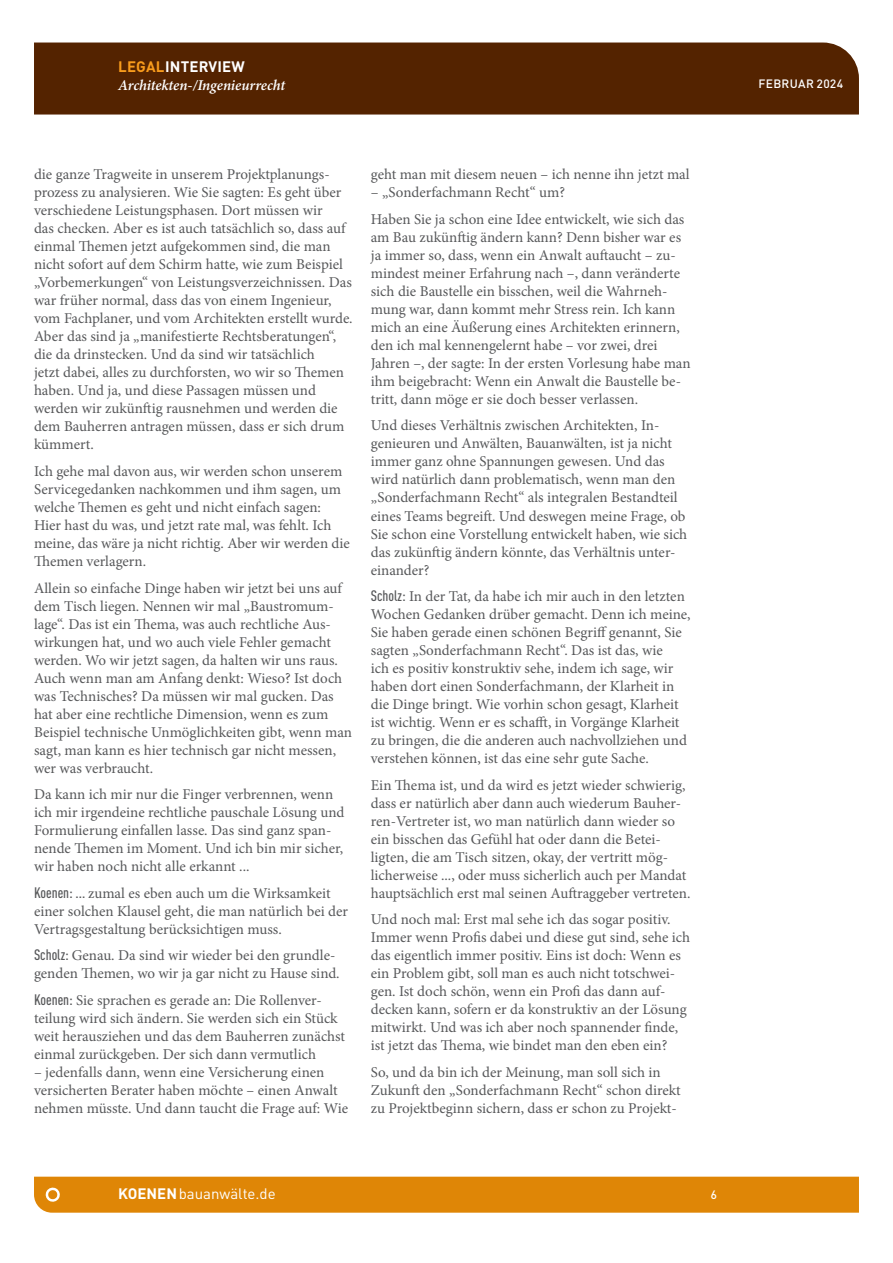
<style>
.page{position:relative;width:893px;height:1263px;background:#fff}
.page>*{position:absolute;margin:0;border:0;box-sizing:border-box;transform-origin:0 0}
.Normalschrift_KOE_2024-02-17{font:15px/18px "Minion Pro";color:#57585a}
.t1{font:italic 600 15px "Minion Pro";letter-spacing:-.01em;color:#fff}
.t2{font:15px "DINOT";color:#fff}
.t3{font:700 15px "DINOT";letter-spacing:.01em;color:#fff}
.t4{font:500 12px "DINOT";letter-spacing:.03em;color:#fff}
.s1{color:#f89c1c}
.s2{font-family:"DINOT";font-weight:500;font-stretch:condensed}
.s3{font-weight:700}
</style>
<div class="page">
<div style="left:34px;top:43px;width:825px;height:72px;background:#542300"></div>
<div style="left:34px;top:1177px;width:825px;height:36px;background:#df8606"></div>
<p class="t3" style="left:118px;top:57px;width:128px"><span class="s1">LEGAL</span>INTERVIEW</p>
<p class="t1" style="left:118px;top:76px;width:168px">Architekten-/Ingenieurrecht</p>
<p class="t4" style="left:758px;top:76px;width:86px">FEBRUAR 2024</p>
<p class="Normalschrift_KOE_2024-02-17" style="left:34px;top:166px;width:320px">die ganze Tragweite in unserem Projektplanungs&shy;prozess zu analysieren. Wie Sie sagten: Es geht über verschiedene Leistungsphasen. Dort müssen wir<br>das checken. Aber es ist auch tatsächlich so, dass auf einmal Themen jetzt aufgekommen sind, die man nicht sofort auf dem Schirm hatte, wie zum Beispiel „Vorbemerkungen“ von Leistungsverzeichnissen. Das war früher normal, dass das von einem Ingenieur, vom Fachplaner, und vom Architekten erstellt wurde.<br>Aber das sind ja „manifestierte Rechtsberatungen“, die da drinstecken. Und da sind wir tatsächlich<br>jetzt dabei, alles zu durchforsten, wo wir so Themen haben. Und ja, und diese Passagen müssen und werden wir zukünftig rausnehmen und werden die dem Bauherren antragen müssen, dass er sich drum kümmert.</p>
<p class="Normalschrift_KOE_2024-02-17" style="left:34px;top:462px;width:317px">Ich gehe mal davon aus, wir werden schon unserem Servicegedanken nachkommen und ihm sagen, um welche Themen es geht und nicht einfach sagen:<br>Hier hast du was, und jetzt rate mal, was fehlt. Ich meine, das wäre ja nicht richtig. Aber wir werden die Themen verlagern.</p>
<p class="Normalschrift_KOE_2024-02-17" style="left:34px;top:579px;width:319px">Allein so einfache Dinge haben wir jetzt bei uns auf dem Tisch liegen. Nennen wir mal „Baustromum&shy;lage“. Das ist ein Thema, was auch rechtliche Aus&shy;wirkungen hat, und wo auch viele Fehler gemacht werden. Wo wir jetzt sagen, da halten wir uns raus.<br>Auch wenn man am Anfang denkt: Wieso? Ist doch was Technisches? Da müssen wir mal gucken. Das hat aber eine rechtliche Dimension, wenn es zum Beispiel technische Unmöglichkeiten gibt, wenn man sagt, man kann es hier technisch gar nicht messen, wer was verbraucht.</p>
<p class="Normalschrift_KOE_2024-02-17" style="left:34px;top:785px;width:312px">Da kann ich mir nur die Finger verbrennen, wenn ich mir irgendeine rechtliche pauschale Lösung und Formulierung einfallen lasse. Das sind ganz span&shy;nende Themen im Moment. Und ich bin mir sicher, wir haben noch nicht alle erkannt ...</p>
<p class="Normalschrift_KOE_2024-02-17" style="left:34px;top:884px;width:316px"><span class="s2">Koenen: ...</span> zumal es eben auch um die Wirksamkeit einer solchen Klausel geht, die man natürlich bei der<br>Vertragsgestaltung berücksichtigen muss.</p>
<p class="Normalschrift_KOE_2024-02-17" style="left:34px;top:946px;width:307px"><span class="s2">Scholz:</span> Genau. Da sind wir wieder bei den grundle&shy;genden Themen, wo wir ja gar nicht zu Hause sind.</p>
<p class="Normalschrift_KOE_2024-02-17" style="left:34px;top:991px;width:313px"><span class="s2">Koenen:</span> Sie sprachen es gerade an: Die Rollenver&shy;teilung wird sich ändern. Sie werden sich ein Stück weit herausziehen und das dem Bauherren zunächst einmal zurückgeben. Der sich dann vermutlich</p>
<p class="Normalschrift_KOE_2024-02-17" style="left:34px;top:1063px;width:316px">– jedenfalls dann, wenn eine Versicherung einen versicherten Berater haben möchte – einen Anwalt nehmen müsste. Und dann taucht die Frage auf: Wie</p>
<p class="Normalschrift_KOE_2024-02-17" style="left:371px;top:166px;width:320px">geht man mit diesem neuen – ich nenne ihn jetzt mal</p>
<p class="Normalschrift_KOE_2024-02-17" style="left:371px;top:184px;width:196px">– „Sonderfachmann Recht“ um?</p>
<p class="Normalschrift_KOE_2024-02-17" style="left:371px;top:210px;width:321px">Haben Sie ja schon eine Idee entwickelt, wie sich das am Bau zukünftig ändern kann? Denn bisher war es ja immer so, dass, wenn ein Anwalt auftaucht – zu&shy;mindest meiner Erfahrung nach –, dann veränderte sich die Baustelle ein bisschen, weil die Wahrneh&shy;mung war, dann kommt mehr Stress rein. Ich kann mich an eine Äußerung eines Architekten erinnern, den ich mal kennengelernt habe – vor zwei, drei Jahren –, der sagte: In der ersten Vorlesung habe man ihm beigebracht: Wenn ein Anwalt die Baustelle be&shy;tritt, dann möge er sie doch besser verlassen.</p>
<p class="Normalschrift_KOE_2024-02-17" style="left:371px;top:417px;width:318px">Und dieses Verhältnis zwischen Architekten, In&shy;genieuren und Anwälten, Bauanwälten, ist ja nicht immer ganz ohne Spannungen gewesen. Und das wird natürlich dann problematisch, wenn man den „Sonderfachmann Recht“ als integralen Bestandteil eines Teams begreift. Und deswegen meine Frage, ob Sie schon eine Vorstellung entwickelt haben, wie sich das zukünftig ändern könnte, das Verhältnis unter&shy;einander?</p>
<p class="Normalschrift_KOE_2024-02-17" style="left:371px;top:587px;width:321px"><span class="s2">Scholz:</span> In der Tat, da habe ich mir auch in den letzten Wochen Gedanken drüber gemacht. Denn ich meine, Sie haben gerade einen schönen Begriff genannt, Sie sagten „Sonderfachmann Recht“. Das ist das, wie<br>ich es positiv konstruktiv sehe, indem ich sage, wir haben dort einen Sonderfachmann, der Klarheit in die Dinge bringt. Wie vorhin schon gesagt, Klarheit ist wichtig. Wenn er es schafft, in Vorgänge Klarheit zu bringen, die die anderen auch nachvollziehen und verstehen können, ist das eine sehr gute Sache.</p>
<p class="Normalschrift_KOE_2024-02-17" style="left:371px;top:776px;width:321px">Ein Thema ist, und da wird es jetzt wieder schwierig, dass er natürlich aber dann auch wiederum Bauher&shy;ren-Vertreter ist, wo man natürlich dann wieder so ein bisschen das Gefühl hat oder dann die Betei&shy;ligten, die am Tisch sitzen, okay, der vertritt mög&shy;licherweise ..., oder muss sicherlich auch per Mandat hauptsächlich erst mal seinen Auftraggeber vertreten.</p>
<p class="Normalschrift_KOE_2024-02-17" style="left:371px;top:910px;width:321px">Und noch mal: Erst mal sehe ich das sogar positiv.<br>Immer wenn Profis dabei und diese gut sind, sehe ich das eigentlich immer positiv. Eins ist doch: Wenn es ein Problem gibt, soll man es auch nicht totschwei&shy;gen. Ist doch schön, wenn ein Profi das dann auf&shy;decken kann, sofern er da konstruktiv an der Lösung mitwirkt. Und was ich aber noch spannender finde, ist jetzt das Thema, wie bindet man den eben ein?</p>
<p class="Normalschrift_KOE_2024-02-17" style="left:371px;top:1063px;width:311px">So, und da bin ich der Meinung, man soll sich in<br>Zukunft den „Sonderfachmann Recht“ schon direkt zu Projektbeginn sichern, dass er schon zu Projekt-</p>
<p class="t2" style="left:118px;top:1184px;width:159px"><span class="s3">KOENEN</span> bauanwälte.de</p>
<p class="t4" style="left:711px;top:1187px;width:8px">6</p>
</div>
